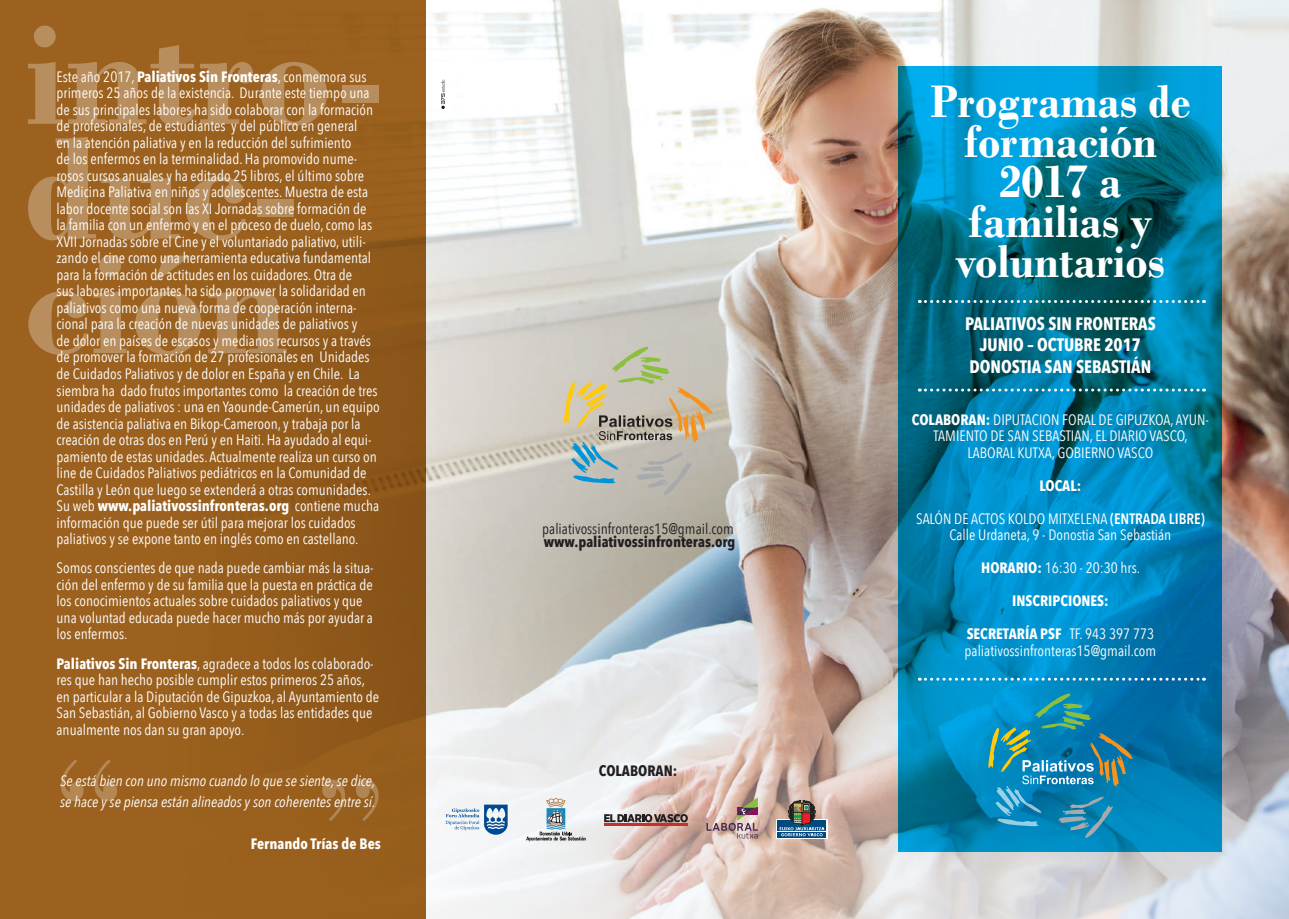
<style>
.page{position:relative;width:1289px;height:919px;background:#fff}
.page>*{position:absolute;margin:0;border:0;box-sizing:border-box;transform-origin:0 0}
.t1{font:700 152.7px/114.6px "Bodoni";color:#fff}
.t2{font:700 47.85px/39.9px "Bodoni";color:#fff;text-align:center;scale:.95 1}
.t3{font:700 18px/21px "Avenir Next Condensed";color:#fff;text-align:center}
.t4{font:15px/16.5px "Avenir Next Condensed";color:#fff}
.t5{font:italic 15px/21px "Avenir Next Condensed";color:#fff}
.t6{font:700 15px "Avenir Next Condensed";color:#231f20}
.t7{font:700 15px "Avenir Next Condensed";color:#fff}
.t8{font:15px "Avenir Next Condensed";color:#231f20}
.s1{font-weight:700}
.s2{font-weight:600}
</style>
<div class="page">
<img style="left:425px;top:0;width:863px;height:918px">
<svg style="left:441px;top:80px;width:4px;height:29px"></svg>
<svg style="left:563px;top:346px;width:150px;height:150px;background:#bdbaa9"></svg>
<svg style="left:898px;top:67px;width:324px;height:785px;background:#007da7"></svg>
<div style="left:0;top:0;width:425px;height:918px;background:#9c611e"></div>
<svg style="left:919px;top:300px;width:285px;height:3px"></svg>
<svg style="left:919px;top:388px;width:285px;height:3px"></svg>
<svg style="left:919px;top:677px;width:285px;height:3px"></svg>
<svg style="left:988px;top:693px;width:145px;height:145px;background:#208baf"></svg>
<svg style="left:61px;top:759px;width:56px;height:41px"></svg>
<svg style="left:322px;top:779px;width:56px;height:42px"></svg>
<svg style="left:526px;top:798px;width:59px;height:43px"></svg>
<svg style="left:445px;top:804px;width:63px;height:30px"></svg>
<svg style="left:776px;top:819px;width:51px;height:19px"></svg>
<div style="left:777px;top:820px;width:49px;height:17px;background:#004a7f"></div>
<hr style="left:777px;top:831px;width:49px;height:1px;background:#fff">
<svg style="left:779px;top:800px;width:45px;height:36px"></svg>
<svg style="left:604px;top:814px;width:83px;height:8px"></svg>
<hr style="left:604px;top:823px;width:84px;height:2px;background:#c4302d">
<svg style="left:706px;top:797px;width:51px;height:41px;background:#c1a59f"></svg>
<h1 class="t1" style="left:24px;top:16px;width:366px">intro&shy;duc&shy;ción</h1>
<p class="t4" style="left:57px;top:68px;width:325px">Este año 2017, <span class="s1">Paliativos Sin Fronteras</span>, conmemora sus primeros 25 años de la existencia. Durante este tiempo una de sus principales labores ha sido colaborar con la formación de profesionales, de estudiantes y del público en general<br>en la atención paliativa y en la reducción del sufrimiento<br>de los enfermos en la terminalidad. Ha promovido nume&shy;rosos cursos anuales y ha editado 25 libros, el último sobre Medicina Paliativa en niños y adolescentes. Muestra de esta labor docente social son las XI Jornadas sobre formación de<br>la familia con un enfermo y en el proceso de duelo, como las XVII Jornadas sobre el Cine y el voluntariado paliativo, utili&shy;zando el cine como una herramienta educativa fundamental para la formación de actitudes en los cuidadores. Otra de<br>sus labores importantes ha sido promover la solidaridad en paliativos como una nueva forma de cooperación interna&shy;cional para la creación de nuevas unidades de paliativos y<br>de dolor en países de escasos y medianos recursos y a través de promover la formación de 27 profesionales en Unidades de Cuidados Paliativos y de dolor en España y en Chile. La siembra ha dado frutos importantes como la creación de tres unidades de paliativos : una en Yaounde-Camerún, un equipo de asistencia paliativa en Bikop-Cameroon, y trabaja por la creación de otras dos en Perú y en Haiti. Ha ayudado al equi&shy;pamiento de estas unidades. Actualmente realiza un curso on line de Cuidados Paliativos pediátricos en la Comunidad de Castilla y León que luego se extenderá a otras comunidades.<br>Su web <span class="s1">www.paliativossinfronteras.org</span> contiene mucha información que puede ser útil para mejorar los cuidados paliativos y se expone tanto en inglés como en castellano.</p>
<p class="t4" style="left:57px;top:559px;width:318px">Somos conscientes de que nada puede cambiar más la situa&shy;ción del enfermo y de su familia que la puesta en práctica de los conocimientos actuales sobre cuidados paliativos y que una voluntad educada puede hacer mucho más por ayudar a los enfermos.</p>
<p class="t4" style="left:57px;top:654px;width:324px"><span class="s1">Paliativos Sin Fronteras</span>, agradece a todos los colaborado&shy;res que han hecho posible cumplir estos primeros 25 años, en particular a la Diputación de Gipuzkoa, al Ayuntamiento de San Sebastián, al Gobierno Vasco y a todas las entidades que anualmente nos dan su gran apoyo.</p>
<p class="t5" style="left:60px;top:770px;width:317px">Se está bien con uno mismo cuando lo que se siente, se dice, se hace y se piensa están alineados y son coherentes entre sí.</p>
<p class="t7" style="left:251px;top:834px;width:131px">Fernando Trías de Bes</p>
<p class="t8" style="left:542px;top:515px;width:193px">paliativossinfronteras15@gmail.com</p>
<p class="t6" style="left:543px;top:533px;width:193px">www.paliativossinfronteras.org</p>
<p class="t6" style="left:599px;top:761px;width:80px">COLABORAN:</p>
<h2 class="t2" style="left:930px;top:81px;width:274px">Programas de formación<br>2017 a familias y voluntarios</h2>
<p class="t3" style="left:965px;top:313px;width:192px">PALIATIVOS SIN FRONTERAS<br>JUNIO – OCTUBRE 2017<br>DONOSTIA SAN SEBASTIÁN</p>
<p class="t4" style="left:912px;top:410px;width:298px;text-align:center"><span class="s1">COLABORAN:</span> DIPUTACION FORAL DE GIPUZKOA, AYUN-<br>TAMIENTO DE SAN SEBASTIAN, EL DIARIO VASCO,<br>LABORAL KUTXA, GOBIERNO VASCO</p>
<p class="t7" style="left:1039px;top:476px;width:43px">LOCAL:</p>
<p class="t4" style="left:916px;top:509px;width:290px;text-align:center">SALÓN DE ACTOS KOLDO MITXELENA <span class="s2">(ENTRADA LIBRE)<br></span>Calle Urdaneta, 9 - Donostia San Sebastián</p>
<p class="t4" style="left:981px;top:559px;width:160px"><span class="s1">HORARIO:</span> 16:30 - 20:30 hrs.</p>
<p class="t7" style="left:1012px;top:591px;width:98px">INSCRIPCIONES:</p>
<p class="t4" style="left:964px;top:625px;width:193px"><span class="s1">SECRETARÍA PSF</span> TF. 943 397 773 paliativossinfronteras15@gmail.com</p>
</div>
